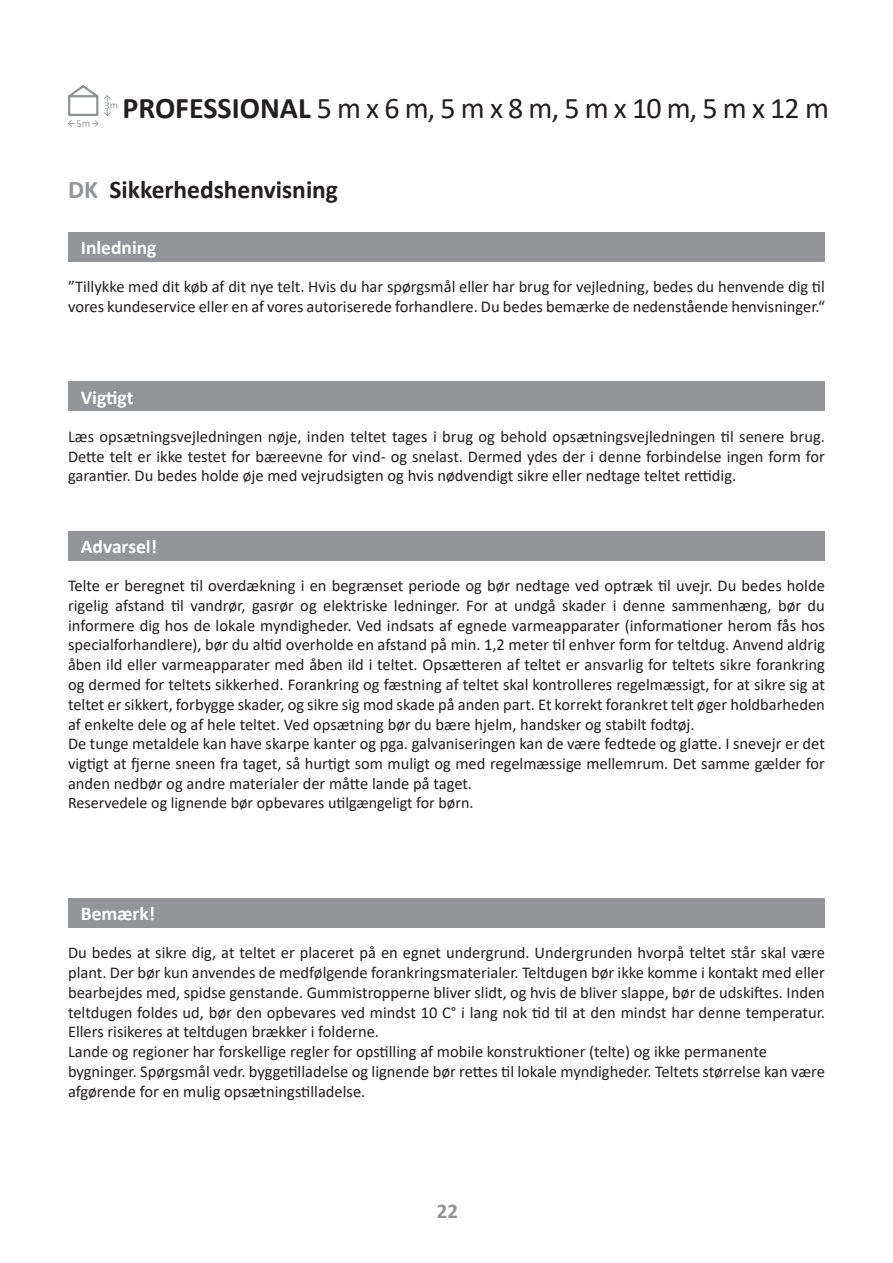
<style>
.page{position:relative;width:893px;height:1263px;background:#fff}
.page>*{position:absolute;margin:0;border:0;box-sizing:border-box;transform-origin:0 0}
.t1{font:30px "Calibri";color:#231f20}
.t2{font:700 25.5px "Calibri";color:#231f20}
.t3{font:700 21px "Calibri";color:#939598}
.t4{font:700 19.5px "Calibri";color:#fff}
.t5{font:16.5px/19.8px "Calibri";color:#231f20}
.t6{font:16.05px "Calibri";color:#231f20}
.t7{font:10.5px "Calibri";color:#909394}
.s1{font-weight:700}
.s2{color:#939598}
</style>
<div class="page">
<svg style="left:68px;top:85px;width:49px;height:42px"></svg>
<div style="left:68px;top:232px;width:757px;height:30px;background:#939598"></div>
<div style="left:68px;top:381px;width:757px;height:30px;background:#939598"></div>
<div style="left:68px;top:531px;width:757px;height:29px;background:#939598"></div>
<div style="left:68px;top:898px;width:757px;height:30px;background:#939598"></div>
<p class="t7" style="left:76px;top:116px;width:7px">5</p>
<p class="t7" style="left:105px;top:98px;width:7px">3</p>
<h1 class="t1" style="left:122px;top:87px;width:708px"><span class="s1">PROFESSIONAL</span> 5 m x 6 m, 5 m x 8 m, 5 m x 10 m, 5 m x 12 m</h1>
<h2 class="t2" style="left:68px;top:171px;width:272px"><span class="s2">DK</span> Sikkerhedshenvisning</h2>
<p class="t4" style="left:81px;top:234px;width:77px">Inledning</p>
<p class="t5" style="left:68px;top:277px;width:758px">”Tillykke med dit køb af dit nye telt. Hvis du har spørgsmål eller har brug for vejledning, bedes du henvende dig til vores kundeservice eller en af vores autoriserede forhandlere. Du bedes bemærke de nedenstående henvisninger.“</p>
<p class="t4" style="left:81px;top:383px;width:54px">Vigtigt</p>
<p class="t5" style="left:68px;top:426px;width:758px;text-align:justify">Læs opsætningsvejledningen nøje, inden teltet tages i brug og behold opsætningsvejledningen til senere brug.<br>Dette telt er ikke testet for bæreevne for vind- og snelast. Dermed ydes der i denne forbindelse ingen form for garantier. Du bedes holde øje med vejrudsigten og hvis nødvendigt sikre eller nedtage teltet rettidig.</p>
<p class="t4" style="left:81px;top:533px;width:78px">Advarsel!</p>
<p class="t5" style="left:68px;top:575px;width:758px">Telte er beregnet til overdækning i en begrænset periode og bør nedtage ved optræk til uvejr. Du bedes holde rigelig afstand til vandrør, gasrør og elektriske ledninger. For at undgå skader i denne sammenhæng, bør du informere dig hos de lokale myndigheder. Ved indsats af egnede varmeapparater (informationer herom fås hos specialforhandlere), bør du altid overholde en afstand på min. 1,2 meter til enhver form for teltdug. Anvend aldrig åben ild eller varmeapparater med åben ild i teltet. Opsætteren af teltet er ansvarlig for teltets sikre forankring og dermed for teltets sikkerhed. Forankring og fæstning af teltet skal kontrolleres regelmæssigt, for at sikre sig at teltet er sikkert, forbygge skader, og sikre sig mod skade på anden part. Et korrekt forankret telt øger holdbarheden af enkelte dele og af hele teltet. Ved opsætning bør du bære hjelm, handsker og stabilt fodtøj.<br>De tunge metaldele kan have skarpe kanter og pga. galvaniseringen kan de være fedtede og glatte. I snevejr er det vigtigt at fjerne sneen fra taget, så hurtigt som muligt og med regelmæssige mellemrum. Det samme gælder for anden nedbør og andre materialer der måtte lande på taget.</p>
<p class="t6" style="left:68px;top:792px;width:407px">Reservedele og lignende bør opbevares utilgængeligt for børn.</p>
<p class="t4" style="left:81px;top:900px;width:76px">Bemærk!</p>
<p class="t5" style="left:68px;top:942px;width:758px">Du bedes at sikre dig, at teltet er placeret på en egnet undergrund. Undergrunden hvorpå teltet står skal være plant. Der bør kun anvendes de medfølgende forankringsmaterialer. Teltdugen bør ikke komme i kontakt med eller bearbejdes med, spidse genstande. Gummistropperne bliver slidt, og hvis de bliver slappe, bør de udskiftes. Inden teltdugen foldes ud, bør den opbevares ved mindst 10 C° i lang nok tid til at den mindst har denne temperatur.<br>Ellers risikeres at teltdugen brækker i folderne.<br>Lande og regioner har forskellige regler for opstilling af mobile konstruktioner (telte) og ikke permanente bygninger. Spørgsmål vedr. byggetilladelse og lignende bør rettes til lokale myndigheder. Teltets størrelse kan være afgørende for en mulig opsætningstilladelse.</p>
<p class="t3" style="left:437px;top:1196px;width:23px">22</p>
</div>
